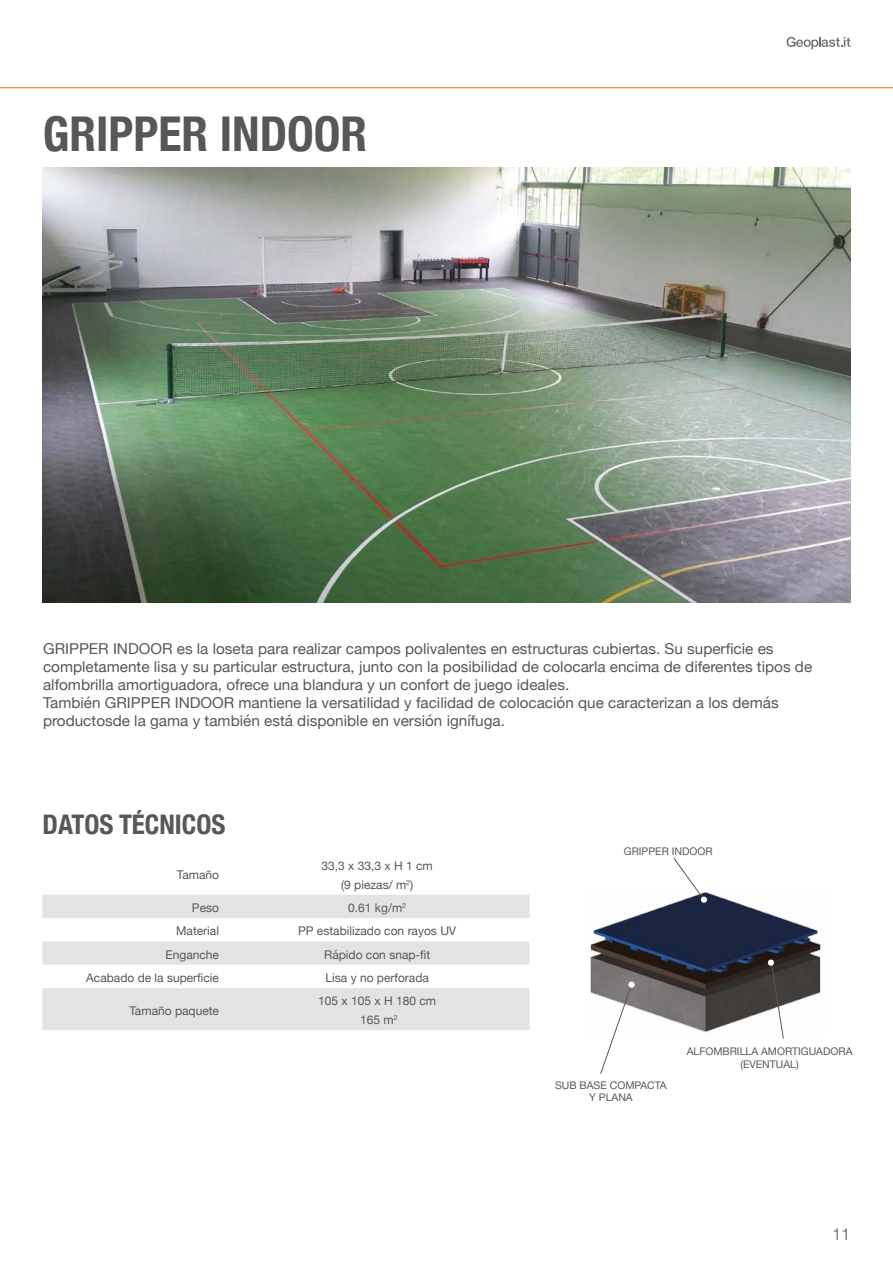
<style>
.page{position:relative;width:893px;height:1263px;background:#fff}
.page>*{position:absolute;margin:0;border:0;box-sizing:border-box;transform-origin:0 0}
.t1{font:700 condensed 48px "Helvetica Neue";color:#575756}
.t2{font:700 condensed 27px "Helvetica Neue";color:#575756}
.t3{font:300 16.5px "Helvetica Neue";color:#575756}
.t4{font:15px/18px "Helvetica Neue";color:#575756}
.t5{font:12px/18.6px "Helvetica Neue";color:#575756;text-align:center}
.t6{font:10.5px/12.6px "Helvetica Neue";color:#575756;text-align:center}
</style>
<div class="page">
<img style="left:590px;top:892px;width:231px;height:141px">
<svg style="left:600px;top:984px;width:32px;height:90px"></svg>
<svg style="left:628px;top:981px;width:7px;height:7px"></svg>
<svg style="left:673px;top:858px;width:34px;height:45px"></svg>
<svg style="left:771px;top:964px;width:13px;height:75px"></svg>
<div style="left:768px;top:959px;width:6px;height:7px;background:#fff;border-radius:50%"></div>
<img style="left:43px;top:168px;width:808px;height:435px">
<svg style="left:43px;top:895px;width:486px;height:135px;fill:#e3e3e3"></svg>
<svg style="left:787px;top:37px;width:63px;height:12px"></svg>
<hr style="left:0;top:87px;width:893px;height:1px;background:#ec7c01">
<h1 class="t1" style="left:43px;top:94px;width:326px">GRIPPER INDOOR</h1>
<p class="t4" style="left:43px;top:641px;width:771px">GRIPPER INDOOR es la loseta para realizar campos polivalentes en estructuras cubiertas. Su superficie es completamente lisa y su particular estructura, junto con la posibilidad de colocarla encima de diferentes tipos de alfombrilla amortiguadora, ofrece una blandura y un confort de juego ideales.<br>También GRIPPER INDOOR mantiene la versatilidad y facilidad de colocación que caracterizan a los demás productosde la gama y también está disponible en versión ignífuga.</p>
<h2 class="t2" style="left:43px;top:802px;width:184px">DATOS TÉCNICOS</h2>
<p class="t5" style="left:177px;top:866px;width:44px">Tamaño</p>
<p class="t5" style="left:322px;top:857px;width:113px">33,3 x 33,3 x H 1 cm (9 piezas/ m<sup>2</sup>)</p>
<p class="t5" style="left:192px;top:899px;width:29px">Peso</p>
<p class="t5" style="left:348px;top:899px;width:59px">0.61 kg/m<sup>2</sup></p>
<p class="t5" style="left:176px;top:922px;width:44px">Material</p>
<p class="t5" style="left:298px;top:922px;width:160px">PP estabilizado con rayos UV</p>
<p class="t5" style="left:165px;top:946px;width:55px">Enganche</p>
<p class="t5" style="left:324px;top:946px;width:108px">Rápido con snap-fit</p>
<p class="t5" style="left:86px;top:969px;width:134px">Acabado de la superficie</p>
<p class="t5" style="left:326px;top:969px;width:105px">Lisa y no perforada</p>
<p class="t5" style="left:129px;top:1002px;width:91px">Tamaño paquete</p>
<p class="t5" style="left:318px;top:992px;width:119px">105 x 105 x H 180 cm<br>165 m<sup>2</sup></p>
<p class="t6" style="left:624px;top:846px;width:90px">GRIPPER INDOOR</p>
<p class="t6" style="left:555px;top:1079px;width:113px">SUB BASE COMPACTA<br>Y PLANA</p>
<p class="t6" style="left:687px;top:1046px;width:167px">ALFOMBRILLA AMORTIGUADORA (EVENTUAL)</p>
<p class="t3" style="left:832px;top:1220px;width:20px">11</p>
</div>
